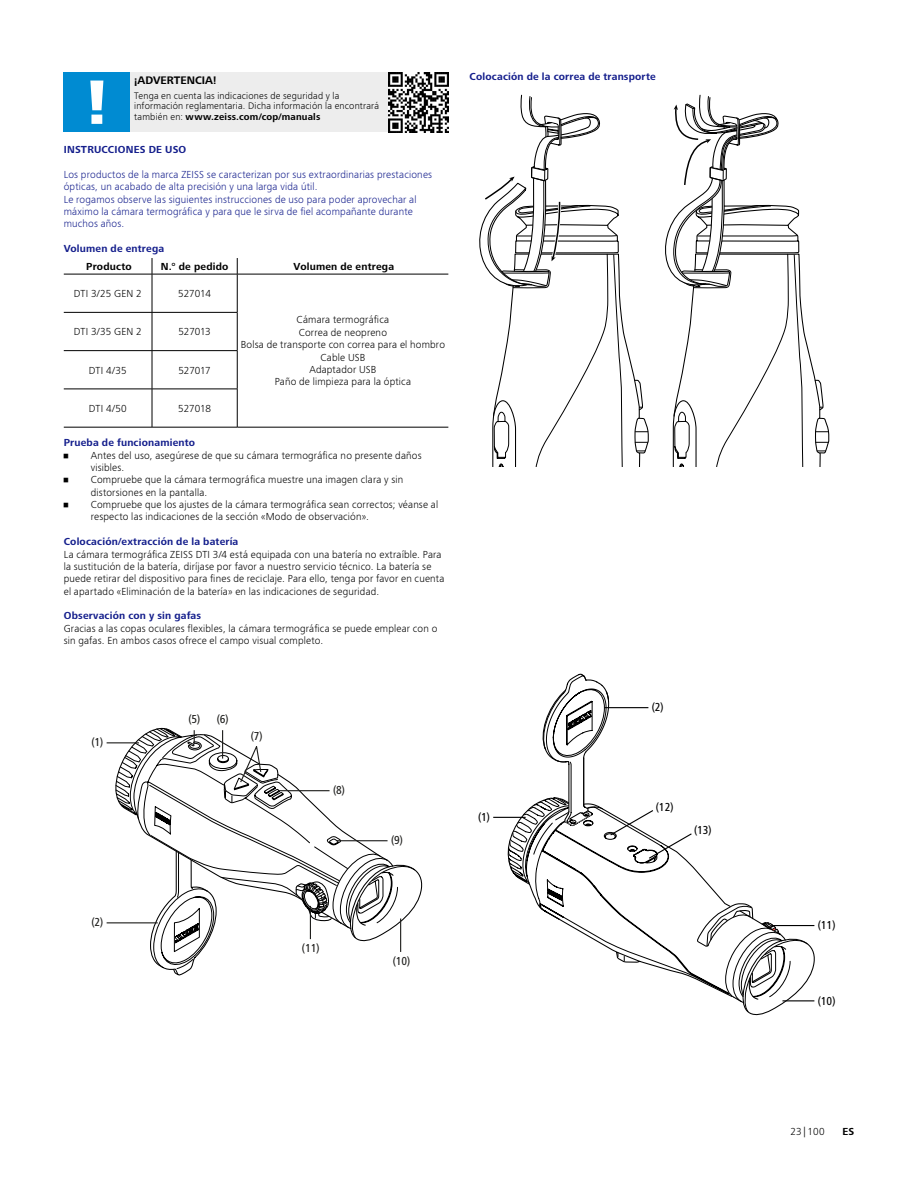
<style>
.page{position:relative;width:918px;height:1188px;background:#fff}
.page>*{position:absolute;margin:0;border:0;box-sizing:border-box;transform-origin:0 0}
.t1{font:500 condensed 12px "Zeiss Frutiger Next Pro";color:#1d1d1b}
.t2{font:500 condensed 12px "Zeiss Frutiger Next Pro";color:#000}
.warning{font:700 11.25px "ZEISS Frutiger Next W1 G";color:#000}
.Copy{font:300 10.5px/12.3px "ZEISS Frutiger Next W1 G";letter-spacing:.015em;color:#000}
.Copy-2{font:300 10.5px/12.3px "ZEISS Frutiger Next W1 G";letter-spacing:.015em;color:#141e8c}
.Subtitle{font:700 10.5px "ZEISS Frutiger Next W1 G";letter-spacing:.015em;color:#141e8c}
.Copy_Tabelle_zentriert{font:300 10.5px "ZEISS Frutiger Next W1 G";letter-spacing:.015em;color:#000}
.Copy_zentriert{font:300 10.5px "ZEISS Frutiger Next W1 G";letter-spacing:-.005em;color:#000}
.Copy_zentriert-2{font:700 10.5px "ZEISS Frutiger Next W1 G";letter-spacing:.015em;color:#000}
.Copy_Tabelle_zentriert-2{font:700 10.5px "ZEISS Frutiger Next W1 G";letter-spacing:.015em;color:#000}
.Copy_6_5{font:300 9.75px/10.5px "ZEISS Frutiger Next W1 G";letter-spacing:.02em;color:#000}
.s1{font-weight:700}
</style>
<div class="page">
<div style="left:64px;top:72px;width:66px;height:60px;background:#008bd2"></div>
<div style="left:130px;top:72px;width:259px;height:60px;background:#ededed"></div>
<svg style="left:90px;top:81px;width:13px;height:43px"></svg>
<img style="left:389px;top:72px;width:59px;height:60px">
<svg style="left:152px;top:258px;width:1px;height:16px"></svg>
<svg style="left:237px;top:258px;width:1px;height:16px"></svg>
<hr style="left:64px;top:274px;width:88px;height:1px;background:#000">
<hr style="left:152px;top:274px;width:85px;height:1px;background:#000">
<hr style="left:152px;top:274px;width:1px;height:38px;background:#000">
<hr style="left:152px;top:313px;width:1px;height:37px;background:#000">
<hr style="left:152px;top:351px;width:1px;height:38px;background:#000">
<hr style="left:152px;top:389px;width:1px;height:38px;background:#000">
<hr style="left:237px;top:274px;width:211px;height:1px;background:#000">
<hr style="left:237px;top:274px;width:1px;height:38px;background:#000">
<hr style="left:237px;top:313px;width:1px;height:37px;background:#000">
<hr style="left:237px;top:351px;width:1px;height:38px;background:#000">
<hr style="left:237px;top:389px;width:1px;height:38px;background:#000">
<hr style="left:237px;top:427px;width:211px;height:1px;background:#000">
<hr style="left:64px;top:312px;width:88px;height:1px;background:#000">
<hr style="left:152px;top:312px;width:85px;height:1px;background:#000">
<hr style="left:64px;top:350px;width:88px;height:1px;background:#000">
<hr style="left:152px;top:350px;width:85px;height:1px;background:#000">
<hr style="left:64px;top:389px;width:88px;height:1px;background:#000">
<hr style="left:152px;top:389px;width:85px;height:1px;background:#000">
<hr style="left:64px;top:427px;width:88px;height:1px;background:#000">
<hr style="left:152px;top:427px;width:85px;height:1px;background:#000">
<svg style="left:479px;top:94px;width:351px;height:373px"></svg>
<hr style="left:107px;top:742px;width:32px;height:1px;background:#1d1d1b">
<hr style="left:107px;top:922px;width:51px;height:1px;background:#1d1d1b">
<svg style="left:115px;top:727px;width:308px;height:249px"></svg>
<svg style="left:493px;top:673px;width:322px;height:343px"></svg>
<p class="warning" style="left:134px;top:72px;width:84px">¡ADVERTENCIA!</p>
<p class="Copy_6_5" style="left:134px;top:90px;width:246px">Tenga en cuenta las indicaciones de seguridad y la información reglamentaria. Dicha información la encontrará también en: <span class="s1">www.zeiss.com/cop/manuals</span></p>
<p class="Subtitle" style="left:64px;top:142px;width:124px">INSTRUCCIONES DE USO</p>
<p class="Copy-2" style="left:64px;top:168px;width:370px">Los productos de la marca ZEISS se caracterizan por sus extraordinarias prestaciones ópticas, un acabado de alta precisión y una larga vida útil.</p>
<p class="Copy-2" style="left:64px;top:192px;width:354px">Le rogamos observe las siguientes instrucciones de uso para poder aprovechar al máximo la cámara termográfica y para que le sirva de fiel acompañante durante muchos años.</p>
<p class="Subtitle" style="left:64px;top:241px;width:102px">Volumen de entrega</p>
<p class="Copy_zentriert-2" style="left:86px;top:259px;width:47px">Producto</p>
<p class="Copy_zentriert-2" style="left:161px;top:259px;width:69px">N.° de pedido</p>
<p class="Copy_Tabelle_zentriert-2" style="left:294px;top:259px;width:102px">Volumen de entrega</p>
<p class="Copy_zentriert" style="left:74px;top:286px;width:69px">DTI 3/25 GEN 2</p>
<p class="Copy_zentriert" style="left:178px;top:286px;width:34px">527014</p>
<p class="Copy_Tabelle_zentriert" style="left:297px;top:313px;width:94px">Cámara termográfica</p>
<p class="Copy_Tabelle_zentriert" style="left:299px;top:325px;width:90px">Correa de neopreno</p>
<p class="Copy_Tabelle_zentriert" style="left:241px;top:337px;width:206px">Bolsa de transporte con correa para el hombro</p>
<p class="Copy_Tabelle_zentriert" style="left:320px;top:350px;width:46px">Cable USB</p>
<p class="Copy_Tabelle_zentriert" style="left:309px;top:362px;width:68px">Adaptador USB</p>
<p class="Copy_Tabelle_zentriert" style="left:275px;top:375px;width:138px">Paño de limpieza para la óptica</p>
<p class="Copy_zentriert" style="left:74px;top:325px;width:69px">DTI 3/35 GEN 2</p>
<p class="Copy_zentriert" style="left:178px;top:325px;width:34px">527013</p>
<p class="Copy_zentriert" style="left:89px;top:363px;width:39px">DTI 4/35</p>
<p class="Copy_zentriert" style="left:178px;top:363px;width:34px">527017</p>
<p class="Copy_zentriert" style="left:89px;top:401px;width:39px">DTI 4/50</p>
<p class="Copy_zentriert" style="left:178px;top:401px;width:34px">527018</p>
<p class="Subtitle" style="left:64px;top:435px;width:133px">Prueba de funcionamiento</p>
<p class="Copy" style="left:91px;top:448px;width:332px;text-indent:-27px">• Antes del uso, asegúrese de que su cámara termográfica no presente daños visibles.</p>
<p class="Copy" style="left:91px;top:473px;width:314px;text-indent:-27px">• Compruebe que la cámara termográfica muestre una imagen clara y sin distorsiones en la pantalla.</p>
<p class="Copy" style="left:91px;top:498px;width:349px;text-indent:-27px">• Compruebe que los ajustes de la cámara termográfica sean correctos; véanse al respecto las indicaciones de la sección «Modo de observación».</p>
<p class="Subtitle" style="left:64px;top:534px;width:176px">Colocación/extracción de la batería</p>
<p class="Copy" style="left:64px;top:547px;width:382px">La cámara termográfica ZEISS DTI 3/4 está equipada con una batería no extraíble. Para la sustitución de la batería, diríjase por favor a nuestro servicio técnico. La batería se puede retirar del dispositivo para fines de reciclaje. Para ello, tenga por favor en cuenta el apartado «Eliminación de la batería» en las indicaciones de seguridad.</p>
<p class="Subtitle" style="left:64px;top:608px;width:139px">Observación con y sin gafas</p>
<p class="Copy" style="left:64px;top:622px;width:375px">Gracias a las copas oculares flexibles, la cámara termográfica se puede emplear con o sin gafas. En ambos casos ofrece el campo visual completo.</p>
<p class="t1" style="left:92px;top:736px;width:13px">(1)</p>
<p class="t1" style="left:188px;top:712px;width:13px">(5)</p>
<p class="t1" style="left:217px;top:712px;width:13px">(6)</p>
<p class="t1" style="left:251px;top:729px;width:13px">(7)</p>
<p class="t1" style="left:333px;top:783px;width:13px">(8)</p>
<p class="t1" style="left:391px;top:834px;width:13px">(9)</p>
<p class="Subtitle" style="left:470px;top:69px;width:188px">Colocación de la correa de transporte</p>
<p class="t2" style="left:478px;top:810px;width:13px">(1)</p>
<p class="t2" style="left:652px;top:700px;width:13px">(2)</p>
<p class="t2" style="left:656px;top:801px;width:19px">(12)</p>
<p class="t2" style="left:694px;top:824px;width:19px">(13)</p>
<p class="t1" style="left:92px;top:916px;width:13px">(2)</p>
<p class="t1" style="left:302px;top:941px;width:19px">(11)</p>
<p class="t1" style="left:393px;top:954px;width:19px">(10)</p>
<p class="t2" style="left:818px;top:918px;width:19px">(11)</p>
<p class="t2" style="left:818px;top:994px;width:19px">(10)</p>
<p class="Copy" style="left:790px;top:1125px;width:36px">23|100</p>
<p class="Copy_Tabelle_zentriert-2" style="left:842px;top:1124px;width:14px">ES</p>
</div>
